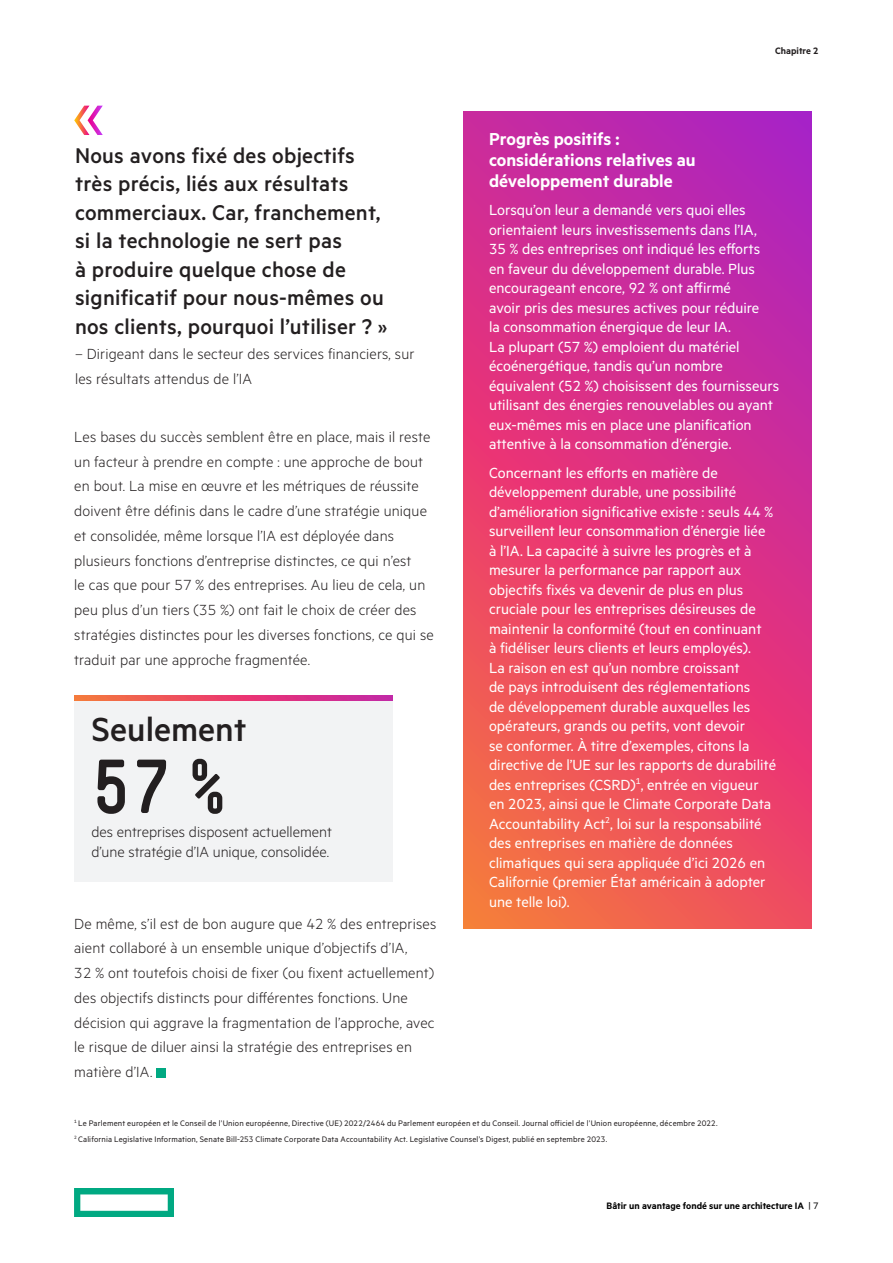
<style>
.page{position:relative;width:893px;height:1263px;background:#fff}
.page>*{position:absolute;margin:0;border:0;box-sizing:border-box;transform-origin:0 0}
.Factoid_HPE_Simple_Bold_36_50pt{font:700 75px "HPE Simple";color:#231f20}
.Factoid_HPE_Simple_Bold_36_50pt-2{font:500 37.5px "Metric HPE";color:#231f20}
.Body_Subhead_Level_2_MetricHPE-Semibold_{font:500 24px/28.5px "Metric HPE";letter-spacing:.01em;color:#231f20}
.t1{font:600 19.5px/21px "Metric HPE";color:#fff}
.t2{font:16.5px/19.5px "Metric HPE";color:#fff}
.Body_indent_MetricHPE-Light_11_14_NO_spa{font:300 16.5px/24.8px "Metric HPE";letter-spacing:.01em;color:#231f20}
.Body_Subhead_Level_2_MetricHPE-Semibold_-2{font:300 16.5px/24.8px "Metric HPE";letter-spacing:.01em;color:#231f20}
.Factoid_caption_MetricHPE_Light_9_10_5pt{font:300 16.5px/19.8px "Metric HPE";color:#231f20}
.t3{font:600 10.5px "Metric HPE";color:#000}
.t4{font:600 10.5px "Metric HPE";color:#231f20}
.Sidebar_text_MetricHPE_Light_9_10_5{font:9px "Metric HPE";letter-spacing:.015em;color:#231f20}
.s1{font-weight:400}
</style>
<div class="page">
<div style="left:156px;top:1068px;width:9px;height:9px;background:#01a982"></div>
<svg style="left:463px;top:112px;width:348px;height:816px;background:#dc3b7e"></svg>
<div style="left:74px;top:699px;width:319px;height:183px;background:#f2f3f4"></div>
<img style="left:74px;top:696px;width:319px;height:4px">
<img style="left:74px;top:1188px;width:99px;height:28px">
<svg style="left:74px;top:106px;width:29px;height:29px"></svg>
<p class="Body_Subhead_Level_2_MetricHPE-Semibold_" style="left:75px;top:140px;width:314px">Nous avons fixé des objectifs très précis, liés aux résultats commerciaux. Car, franchement, si la technologie ne sert pas<br>à produire quelque chose de significatif pour nous-mêmes ou nos clients, pourquoi l’utiliser ? »</p>
<p class="Body_Subhead_Level_2_MetricHPE-Semibold_-2" style="left:75px;top:341px;width:341px">– Dirigeant dans le secteur des services financiers, sur les résultats attendus de l’IA</p>
<p class="Body_indent_MetricHPE-Light_11_14_NO_spa" style="left:74px;top:424px;width:361px">Les bases du succès semblent être en place, mais il reste un facteur à prendre en compte : une approche de bout en bout. La mise en œuvre et les métriques de réussite doivent être définis dans le cadre d’une stratégie unique et consolidée, même lorsque l’IA est déployée dans plusieurs fonctions d’entreprise distinctes, ce qui n’est<br>le cas que pour 57 % des entreprises. Au lieu de cela, un peu plus d’un tiers (35 %) ont fait le choix de créer des stratégies distinctes pour les diverses fonctions, ce qui se traduit par une approche fragmentée.</p>
<p class="Factoid_HPE_Simple_Bold_36_50pt-2" style="left:91px;top:707px;width:157px">Seulement</p>
<p class="Factoid_HPE_Simple_Bold_36_50pt" style="left:91px;top:744px;width:137px">57 %</p>
<p class="Factoid_caption_MetricHPE_Light_9_10_5pt" style="left:91px;top:821px;width:242px">des entreprises disposent actuellement d’une stratégie d’IA unique, consolidée.</p>
<p class="Body_indent_MetricHPE-Light_11_14_NO_spa" style="left:74px;top:910px;width:364px">De même, s’il est de bon augure que 42 % des entreprises aient collaboré à un ensemble unique d’objectifs d’IA,<br>32 % ont toutefois choisi de fixer (ou fixent actuellement) des objectifs distincts pour différentes fonctions. Une décision qui aggrave la fragmentation de l’approche, avec le risque de diluer ainsi la stratégie des entreprises en matière d’IA.</p>
<p class="t4" style="left:775px;top:44px;width:45px">Chapitre 2</p>
<p class="t1" style="left:489px;top:127px;width:208px">Progrès positifs : considérations relatives au développement durable</p>
<p class="t2" style="left:489px;top:200px;width:292px">Lorsqu’on leur a demandé vers quoi elles orientaient leurs investissements dans l’IA,<br>35 % des entreprises ont indiqué les efforts en faveur du développement durable. Plus encourageant encore, 92 % ont affirmé<br>avoir pris des mesures actives pour réduire<br>la consommation énergique de leur IA.<br>La plupart (57 %) emploient du matériel écoénergétique, tandis qu’un nombre équivalent (52 %) choisissent des fournisseurs utilisant des énergies renouvelables ou ayant eux-mêmes mis en place une planification attentive à la consommation d’énergie.</p>
<p class="t2" style="left:489px;top:462px;width:289px">Concernant les efforts en matière de développement durable, une possibilité d’amélioration significative existe : seuls 44 % surveillent leur consommation d’énergie liée à l’IA. La capacité à suivre les progrès et à mesurer la performance par rapport aux objectifs fixés va devenir de plus en plus cruciale pour les entreprises désireuses de maintenir la conformité (tout en continuant<br>à fidéliser leurs clients et leurs employés).<br>La raison en est qu’un nombre croissant<br>de pays introduisent des réglementations<br>de développement durable auxquelles les opérateurs, grands ou petits, vont devoir<br>se conformer. À titre d’exemples, citons la directive de l’UE sur les rapports de durabilité des entreprises (CSRD)<sup>1</sup>, entrée en vigueur en 2023, ainsi que le Climate Corporate Data Accountability Act<sup>2</sup>, loi sur la responsabilité des entreprises en matière de données climatiques qui sera appliquée d’ici 2026 en Californie (premier État américain à adopter une telle loi).</p>
<p class="Sidebar_text_MetricHPE_Light_9_10_5" style="left:74px;top:1118px;width:645px"><sup>1</sup> Le Parlement européen et le Conseil de l’Union européenne, Directive (UE) 2022/2464 du Parlement européen et du Conseil. Journal officiel de l’Union européenne, décembre 2022.</p>
<p class="Sidebar_text_MetricHPE_Light_9_10_5" style="left:74px;top:1134px;width:535px"><sup>2</sup> California Legislative Information, Senate Bill-253 Climate Corporate Data Accountability Act. Legislative Counsel’s Digest, publié en septembre 2023.</p>
<p class="t3" style="left:607px;top:1199px;width:214px">Bâtir un avantage fondé sur une architecture IA <span class="s1">| 7</span></p>
</div>
